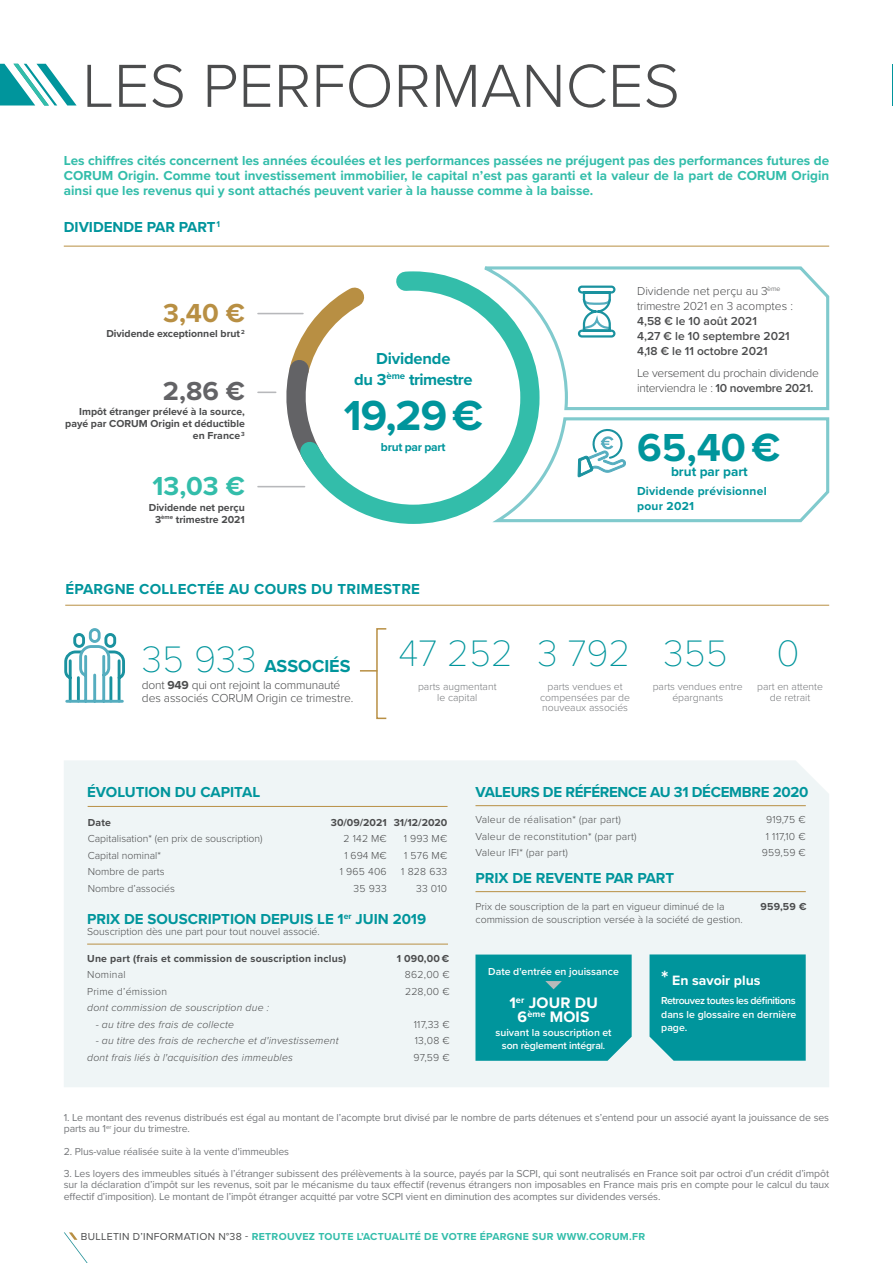
<style>
.page{position:relative;width:893px;height:1263px;background:#fff}
.page>*{position:absolute;margin:0;border:0;box-sizing:border-box;transform-origin:0 0}
.t1{font:300 63px "Proxima Nova";color:#4b4c4d}
.t2{font:700 43.5px "Proxima Nova";color:#00959c}
.t3{font:700 40.5px "Proxima Nova";color:#00959c}
.t4{font:100 38.25px "Proxima Nova T";color:#00959c}
.t5{font:700 27px "Proxima Nova";color:#33bdaa}
.t6{font:700 27px "Proxima Nova";color:#b88f43}
.t7{font:700 27px "Proxima Nova";color:#636366}
.t8{font:700 18px "Proxima Nova";color:#00959c}
.t9{font:700 16.5px/20.4px "Proxima Nova";letter-spacing:-.01em;color:#00959c;text-align:center}
.t10{font:700 15.75px/14.2px "Proxima Nova";letter-spacing:.01em;color:#fff;text-align:center}
.t11{font:700 15px "Proxima Nova";color:#00959c}
.t12{font:700 15px "Proxima Nova";letter-spacing:.02em;color:#00959c}
.t13{font:700 15px "Proxima Nova";letter-spacing:-.02em;color:#00959c}
.t14{font:700 14.1px "Proxima Nova";color:#fff}
.t15{font:700 13.5px/15px "Proxima Nova";color:#33bdaa;text-align:justify}
.t16{font:700 13.5px "Proxima Nova";color:#00959c}
.t17{font:300 12px/15px "Proxima Nova";letter-spacing:-.015em;color:#4b4c4d}
.t18{font:600 12px/15px "Proxima Nova";color:#4b4c4d}
.t19{font:700 12px/15px "Proxima Nova";letter-spacing:.02em;color:#00959c}
.t20{font:700 12px "Proxima Nova";letter-spacing:-.025em;color:#00959c}
.t21{font:10.5px/11.2px "Proxima Nova";letter-spacing:-.01em;color:#76787b}
.t22{font:300 10.5px/16.5px "Proxima Nova";color:#4b4c4d}
.t23{font:700 10.5px/12px "Proxima Nova";color:#4b4c4d;text-align:center}
.t24{font:300 10.5px/16.5px "Proxima Nova";letter-spacing:.02em;color:#4b4c4d;text-align:right}
.t25{font:italic 300 10.5px "Proxima Nova";letter-spacing:.02em;color:#4b4c4d}
.t26{font:600 10.5px/13.5px "Proxima Nova";color:#fff;text-align:center}
.t27{font:700 10.5px "Proxima Nova";letter-spacing:.03em;color:#33bdaa}
.t28{font:700 10.5px "Proxima Nova";letter-spacing:.02em;color:#4b4c4d}
.t29{font:300 10.35px/10.4px "Proxima Nova";color:#76787b;text-align:center}
.s1{font-weight:600}
.s2{font-size:40.65px}
.s3{font-family:"Proxima Nova T";font-weight:100;font-size:38.25px}
.s4{font-weight:700}
.s5{font-size:21px}
.s6{font-size:9.45px}
.s7{font-weight:400;color:#4b4c4d}
</style>
<div class="page">
<hr style="left:65px;top:605px;width:764px;height:1px;background:#b88f43">
<svg style="left:64px;top:628px;width:61px;height:75px"></svg>
<div style="left:376px;top:628px;width:11px;height:91px;border:2px solid #b88f43"></div>
<svg style="left:360px;top:670px;width:17px;height:1px"></svg>
<div style="left:64px;top:761px;width:765px;height:326px;background:#eff5f6"></div>
<hr style="left:88px;top:806px;width:360px;height:1px;background:#b88f43">
<hr style="left:87px;top:944px;width:361px;height:1px;background:#b88f43">
<div style="left:475px;top:954px;width:157px;height:107px;background:#00959c"></div>
<div style="left:649px;top:954px;width:157px;height:107px;background:#00959c"></div>
<hr style="left:64px;top:246px;width:765px;height:1px;background:#b88f43">
<svg style="left:0;top:64px;width:76px;height:41px"></svg>
<svg style="left:64px;top:1232px;width:24px;height:31px"></svg>
<hr style="left:475px;top:805px;width:331px;height:1px;background:#b88f43">
<hr style="left:475px;top:891px;width:331px;height:1px;background:#b88f43">
<hr style="left:892px;top:64px;width:1px;height:42px;background:#00959c">
<svg style="left:549px;top:266px;width:281px;height:145px"></svg>
<svg style="left:549px;top:417px;width:281px;height:106px"></svg>
<svg style="left:577px;top:284px;width:40px;height:55px"></svg>
<hr style="left:258px;top:486px;width:47px;height:1px;background:#b7b8bb">
<svg style="left:258px;top:312px;width:26px;height:81px"></svg>
<svg style="left:284px;top:266px;width:265px;height:258px"></svg>
<h1 class="t1" style="left:82px;top:39px;width:599px">LES PERFORMANCES</h1>
<p class="t15" style="left:64px;top:153px;width:767px">Les chiffres cités concernent les années écoulées et les performances passées ne préjugent pas des performances futures de CORUM Origin. Comme tout investissement immobilier, le capital n’est pas garanti et la valeur de la part de CORUM Origin ainsi que les revenus qui y sont attachés peuvent varier à la hausse comme à la baisse.</p>
<h3 class="t11" style="left:64px;top:215px;width:158px">DIVIDENDE PAR PART<sup>1</sup></h3>
<h3 class="t6" style="left:163px;top:293px;width:83px">3,40 €</h3>
<p class="t23" style="left:106px;top:327px;width:140px">Dividende exceptionnel brut <sup>2</sup></p>
<h3 class="t7" style="left:163px;top:371px;width:83px">2,86 €</h3>
<p class="t23" style="left:65px;top:406px;width:181px;text-align:right">Impôt étranger prélevé à la source, payé par CORUM Origin et déductible en France <sup>3</sup></p>
<h3 class="t5" style="left:152px;top:466px;width:94px">13,03 €</h3>
<p class="t23" style="left:149px;top:501px;width:98px">Dividende net perçu<br>3<sup>ème</sup> trimestre 2021</p>
<h3 class="t9" style="left:354px;top:348px;width:120px">Dividende<br>du 3<sup>ème</sup> trimestre</h3>
<h2 class="t2" style="left:344px;top:383px;width:141px">19,29€</h2>
<p class="t20" style="left:381px;top:438px;width:66px">brut par part</p>
<h3 class="t12" style="left:65px;top:578px;width:356px">ÉPARGNE COLLECTÉE AU COURS DU TRIMESTRE</h3>
<p class="t17" style="left:637px;top:283px;width:157px">Dividende net perçu au 3<sup>ème </sup>trimestre 2021 en 3 acomptes :</p>
<p class="t18" style="left:637px;top:313px;width:154px">4,58 € le 10 août 2021<br>4,27 € le 10 septembre 2021<br>4,18 € le 11 octobre 2021</p>
<p class="t17" style="left:637px;top:365px;width:183px">Le versement du prochain dividende interviendra le : <span class="s1">10 novembre 2021.</span></p>
<h3 class="t3" style="left:637px;top:417px;width:145px">65,40<span class="s2">€</span></h3>
<p class="t16" style="left:671px;top:461px;width:78px">brut par part</p>
<p class="t19" style="left:637px;top:483px;width:131px">Dividende prévisionnel pour 2021</p>
<h3 class="t8" style="left:142px;top:653px;width:210px"><span class="s3">35 933</span> ASSOCIÉS</h3>
<h3 class="t4" style="left:398px;top:625px;width:331px">47 252 3 792 355</h3>
<p class="t17" style="left:142px;top:677px;width:213px;line-height:13.5px">dont <span class="s4">949</span> qui ont rejoint la communauté des associés CORUM Origin ce trimestre.</p>
<p class="t29" style="left:418px;top:681px;width:80px">parts augmentant le capital</p>
<p class="t29" style="left:540px;top:681px;width:92px">parts vendues et compensées par de nouveaux associés</p>
<p class="t29" style="left:653px;top:681px;width:92px">parts vendues entre épargnants</p>
<h3 class="t4" style="left:777px;top:625px;width:25px">0</h3>
<p class="t29" style="left:757px;top:681px;width:67px">part en attente de retrait</p>
<h3 class="t11" style="left:87px;top:781px;width:175px">ÉVOLUTION DU CAPITAL</h3>
<p class="t23" style="left:88px;top:816px;width:25px">Date</p>
<p class="t22" style="left:88px;top:830px;width:176px">Capitalisation* (en prix de souscription)<br>Capital nominal*<br>Nombre de parts<br>Nombre d’associés</p>
<p class="t23" style="left:331px;top:816px;width:57px">30/09/2021</p>
<p class="t24" style="left:340px;top:830px;width:48px">2 142 M€<br>1 694 M€<br>1 965 406<br>35 933</p>
<p class="t23" style="left:394px;top:816px;width:55px">31/12/2020</p>
<p class="t24" style="left:401px;top:830px;width:48px">1 993 M€<br>1 576 M€<br>1 828 633<br>33 010</p>
<h3 class="t11" style="left:87px;top:907px;width:341px">PRIX DE SOUSCRIPTION DEPUIS LE 1<sup>er</sup> JUIN 2019</h3>
<p class="t22" style="left:87px;top:923px;width:234px">Souscription dès une part pour tout nouvel associé.</p>
<p class="t28" style="left:87px;top:950px;width:261px">Une part (frais et commission de souscription inclus)</p>
<p class="t23" style="left:397px;top:952px;width:54px">1 090,00 €</p>
<p class="t24" style="left:87px;top:966px;width:40px">Nominal</p>
<p class="t22" style="left:405px;top:966px;width:46px">862,00 €</p>
<p class="t24" style="left:87px;top:982px;width:82px">Prime d’émission</p>
<p class="t22" style="left:405px;top:982px;width:46px">228,00 €</p>
<p class="t25" style="left:87px;top:1000px;width:183px">dont commission de souscription due :</p>
<p class="t25" style="left:96px;top:1016px;width:140px">- au titre des frais de collecte</p>
<p class="t22" style="left:414px;top:1015px;width:37px">117,33 €</p>
<p class="t25" style="left:96px;top:1033px;width:244px">- au titre des frais de recherche et d'investissement</p>
<p class="t22" style="left:415px;top:1032px;width:36px">13,08 €</p>
<p class="t25" style="left:87px;top:1049px;width:207px">dont frais liés à l'acquisition des immeubles</p>
<p class="t22" style="left:414px;top:1048px;width:38px">97,59 €</p>
<h3 class="t13" style="left:475px;top:781px;width:334px">VALEURS DE RÉFÉRENCE AU 31 DÉCEMBRE 2020</h3>
<p class="t24" style="left:475px;top:811px;width:147px">Valeur de réalisation* (par part)</p>
<p class="t22" style="left:766px;top:811px;width:41px">919,75 €</p>
<p class="t24" style="left:475px;top:828px;width:163px">Valeur de reconstitution* (par part)</p>
<p class="t22" style="left:766px;top:828px;width:41px">1 117,10 €</p>
<p class="t24" style="left:475px;top:844px;width:94px">Valeur IFI* (par part)</p>
<p class="t22" style="left:762px;top:844px;width:45px">959,59 €</p>
<h3 class="t11" style="left:475px;top:867px;width:200px">PRIX DE REVENTE PAR PART</h3>
<p class="t22" style="left:475px;top:899px;width:269px;line-height:13.5px">Prix de souscription de la part en vigueur diminué de la commission de souscription versée à la société de gestion.</p>
<p class="t23" style="left:760px;top:900px;width:47px">959,59 €</p>
<p class="t26" style="left:488px;top:964px;width:132px">Date d'entrée en jouissance</p>
<h3 class="t14" style="left:661px;top:970px;width:101px"><span class="s5">*</span> En savoir plus</h3>
<p class="t26" style="left:661px;top:993px;width:137px;text-align:justify">Retrouvez toutes les définitions dans le glossaire en dernière page.</p>
<h3 class="t10" style="left:509px;top:995px;width:90px">1<sup>er</sup> JOUR DU<br>6<sup>ème</sup> MOIS</h3>
<p class="t26" style="left:495px;top:1025px;width:118px">suivant la souscription et son règlement intégra<span class="s6">l.</span></p>
<p class="t21" style="left:64px;top:1111px;width:767px">1. Le montant des revenus distribués est égal au montant de l’acompte brut divisé par le nombre de parts détenues et s’entend pour un associé ayant la jouissance de ses parts au 1<sup>er</sup> jour du trimestre.</p>
<p class="t21" style="left:64px;top:1145px;width:227px">2. Plus-value réalisée suite à la vente d'immeubles</p>
<p class="t21" style="left:64px;top:1167px;width:767px;text-align:justify">3. Les loyers des immeubles situés à l’étranger subissent des prélèvements à la source, payés par la SCPI, qui sont neutralisés en France soit par octroi d’un crédit d’impôt sur la déclaration d’impôt sur les revenus, soit par le mécanisme du taux effectif (revenus étrangers non imposables en France mais pris en compte pour le calcul du taux effectif d’imposition). Le montant de l’impôt étranger acquitté par votre SCPI vient en diminution des acomptes sur dividendes versés.</p>
<p class="t27" style="left:81px;top:1228px;width:566px"><span class="s7">BULLETIN D’INFORMATION N°38 -</span> RETROUVEZ TOUTE L’ACTUALITÉ DE VOTRE ÉPARGNE SUR WWW.CORUM.FR</p>
</div>
